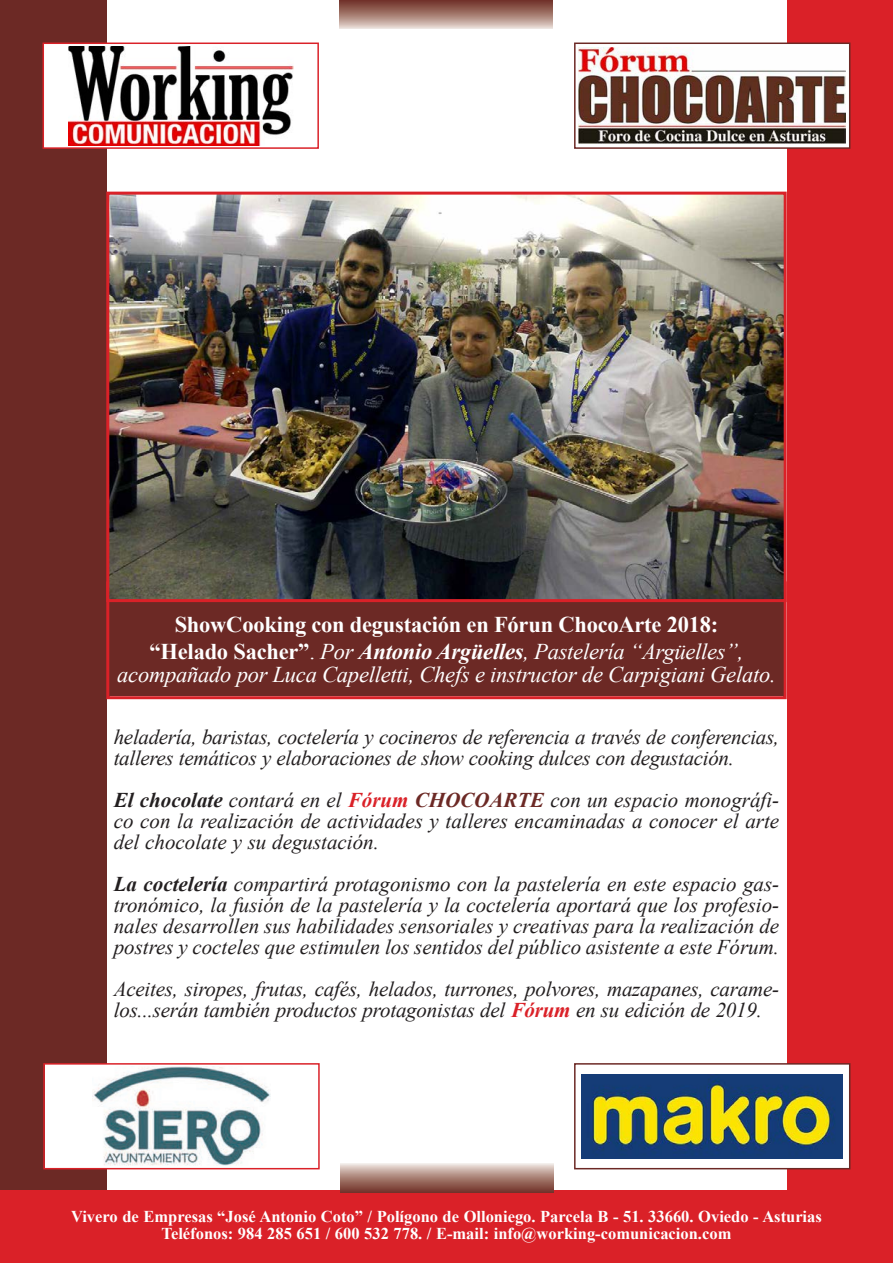
<style>
.page{position:relative;width:893px;height:1263px;background:#fff}
.page>*{position:absolute;margin:0;border:0;box-sizing:border-box;transform-origin:0 0}
.t1{font:700 22.5px/27.2px "Times New Roman";letter-spacing:-.01em;color:#fff;text-align:center}
.t2{font:italic 22.5px "Times New Roman";letter-spacing:-.01em;color:#fff}
.t3{font:italic 21px/21px "Times New Roman";letter-spacing:-.01em;color:#231f20}
.t4{font:700 16.5px/16.5px "Times New Roman";color:#fff;text-align:center}
.s1{font-weight:400}
.s2{font-weight:400;font-style:italic}
.s3{font-style:italic}
.s4{font-weight:700}
.s5{font-weight:700;color:#da2128}
.s6{font-weight:700;color:#6c2925}
</style>
<div class="page">
<div style="left:787px;top:0;width:105px;height:1263px;background:#da2128"></div>
<div style="left:0;top:0;width:106px;height:1262px;background:#6c2925"></div>
<div style="left:0;top:1191px;width:893px;height:72px;background:#da2128"></div>
<div style="left:44px;top:44px;width:273px;height:103px;background:#fff"></div>
<img style="left:68px;top:46px;width:225px;height:99px">
<div style="left:43px;top:43px;width:276px;height:106px;border:2px solid #da2128"></div>
<div style="left:576px;top:44px;width:273px;height:103px;background:#fff"></div>
<img style="left:579px;top:48px;width:267px;height:96px">
<div style="left:574px;top:43px;width:276px;height:106px;border:2px solid #6c2925"></div>
<div style="left:45px;top:1064px;width:273px;height:104px;background:#fff"></div>
<div style="left:43px;top:1063px;width:277px;height:106px;border:2px solid #da2128"></div>
<img style="left:92px;top:1067px;width:179px;height:99px">
<div style="left:576px;top:1064px;width:273px;height:104px;background:#fff"></div>
<img style="left:582px;top:1074px;width:261px;height:84px">
<div style="left:574px;top:1063px;width:276px;height:106px;border:2px solid #6c2925"></div>
<svg style="left:341px;top:1163px;width:212px;height:29px;background:#ad877e"></svg>
<svg style="left:339px;top:0;width:213px;height:29px;background:#a88076"></svg>
<div style="left:109px;top:584px;width:675px;height:112px;background:#6c2925"></div>
<div style="left:106px;top:581px;width:681px;height:118px;border:3px solid #da2128"></div>
<img style="left:110px;top:196px;width:673px;height:402px">
<div style="left:106px;top:192px;width:681px;height:410px;border:3px solid #da2128"></div>
<p class="t1" style="left:150px;top:611px;width:595px">ShowCooking con degustación en Fórun ChocoArte 2018: “Helado Sacher”<span class="s1">.</span> <span class="s2">Por</span> <span class="s3">Antonio Argüelles</span><span class="s2">, Pastelería “Argüelles”,</span></p>
<p class="t2" style="left:117px;top:662px;width:660px">acompañado por Luca Capelletti, Chefs e instructor de Carpigiani Gelato.</p>
<p class="t3" style="left:114px;top:726px;width:667px">heladería, baristas, coctelería y cocineros de referencia a través de conferencias, talleres temáticos y elaboraciones de show cooking dulces con degustación.</p>
<p class="t3" style="left:114px;top:789px;width:667px;text-align:justify"><span class="s4">El chocolate</span> contará en el <span class="s5">Fórum</span> <span class="s6">CHOCOARTE</span> con un espacio monográfi&shy;co con la realización de actividades y talleres encaminadas a conocer el arte del chocolate y su degustación.</p>
<p class="t3" style="left:114px;top:873px;width:667px;text-align:justify"><span class="s4">La coctelería</span> compartirá protagonismo con la pastelería en este espacio gas&shy;tronómico, la fusión de la pastelería y la coctelería aportará que los profesio&shy;nales desarrollen sus habilidades sensoriales y creativas para la realización de postres y cocteles que estimulen los sentidos del público asistente a este Fórum.</p>
<p class="t3" style="left:114px;top:978px;width:667px">Aceites, siropes, frutas, cafés, helados, turrones, polvores, mazapanes, carame&shy;los...serán también productos protagonistas del <span class="s5">Fórum</span> en su edición de 2019.</p>
<p class="t4" style="left:71px;top:1208px;width:752px">Vivero de Empresas “José Antonio Coto” / Polígono de Olloniego. Parcela B - 51. 33660. Oviedo - Asturias<br>Teléfonos: 984 285 651 / 600 532 778. / E-mail: info@working-comunicacion.com</p>
</div>
